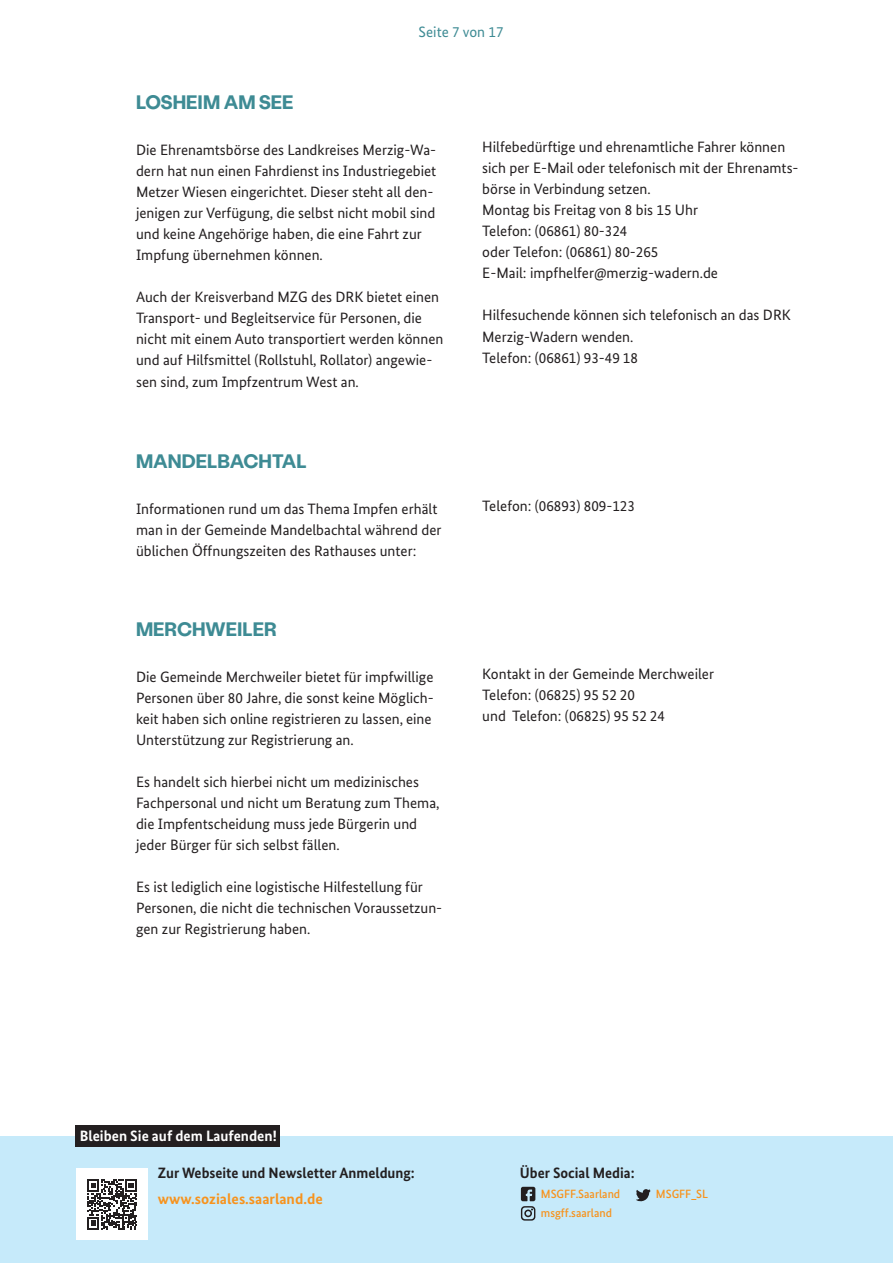
<style>
.page{position:relative;width:893px;height:1263px;background:#fff}
.page>*{position:absolute;margin:0;border:0;box-sizing:border-box;transform-origin:0 0}
.Kommune__Landkreis{font:700 19.5px "Stabil Grotesk";color:#3e8b94}
.Tabelle_Spalte_1{font:15px/21px "Bundes Sans";color:#231f20}
.t1{font:700 15px "Bundes Sans";color:#231f20}
.t2{font:700 15px "Bundes Sans";color:#fff}
.t3{font:700 15px "Bundes Sans";color:#f7931d}
.t4{font:15px "Bundes Sans";color:#3e8b94}
.t5{font:500 12px "Bundes Sans";color:#f7931d}
</style>
<div class="page">
<div style="left:0;top:1136px;width:893px;height:127px;background:#c6eafa"></div>
<div style="left:76px;top:1125px;width:204px;height:22px;background:#231f20"></div>
<div style="left:76px;top:1168px;width:72px;height:72px;background:#fff"></div>
<svg style="left:521px;top:1187px;width:14px;height:33px"></svg>
<svg style="left:636px;top:1189px;width:15px;height:12px"></svg>
<svg style="left:87px;top:1179px;width:50px;height:50px"></svg>
<p class="t4" style="left:419px;top:23px;width:86px">Seite 7 von 17</p>
<p class="Kommune__Landkreis" style="left:136px;top:89px;width:159px">LOSHEIM AM SEE</p>
<p class="Tabelle_Spalte_1" style="left:136px;top:139px;width:302px">Die Ehrenamtsbörse des Landkreises Merzig-Wa&shy;dern hat nun einen Fahrdienst ins Industriegebiet Metzer Wiesen eingerichtet. Dieser steht all den&shy;jenigen zur Verfügung, die selbst nicht mobil sind und keine Angehörige haben, die eine Fahrt zur Impfung übernehmen können.</p>
<p class="Tabelle_Spalte_1" style="left:136px;top:286px;width:309px">Auch der Kreisverband MZG des DRK bietet einen Transport- und Begleitservice für Personen, die nicht mit einem Auto transportiert werden können und auf Hilfsmittel (Rollstuhl, Rollator) angewie&shy;sen sind, zum Impfzentrum West an.</p>
<p class="Tabelle_Spalte_1" style="left:482px;top:137px;width:318px">Hilfebedürftige und ehrenamtliche Fahrer können sich per E-Mail oder telefonisch mit der Ehrenamts&shy;börse in Verbindung setzen.</p>
<p class="Tabelle_Spalte_1" style="left:482px;top:200px;width:217px">Montag bis Freitag von 8 bis 15 Uhr</p>
<p class="Tabelle_Spalte_1" style="left:482px;top:221px;width:147px">Telefon: (06861) 80-324</p>
<p class="Tabelle_Spalte_1" style="left:482px;top:242px;width:178px">oder Telefon: (06861) 80-265</p>
<p class="Tabelle_Spalte_1" style="left:482px;top:263px;width:237px">E-Mail: impfhelfer@merzig-wadern.de</p>
<p class="Tabelle_Spalte_1" style="left:482px;top:305px;width:310px">Hilfesuchende können sich telefonisch an das DRK<br>Merzig-Wadern wenden.</p>
<p class="Tabelle_Spalte_1" style="left:482px;top:347px;width:157px">Telefon: (06861) 93-49 18</p>
<p class="Kommune__Landkreis" style="left:136px;top:448px;width:172px">MANDELBACHTAL</p>
<p class="Tabelle_Spalte_1" style="left:136px;top:498px;width:307px">Informationen rund um das Thema Impfen erhält man in der Gemeinde Mandelbachtal während der üblichen Öffnungszeiten des Rathauses unter:</p>
<p class="Tabelle_Spalte_1" style="left:482px;top:495px;width:154px">Telefon: (06893) 809-123</p>
<p class="Kommune__Landkreis" style="left:136px;top:616px;width:142px">MERCHWEILER</p>
<p class="Tabelle_Spalte_1" style="left:136px;top:666px;width:299px">Die Gemeinde Merchweiler bietet für impfwillige Personen über 80 Jahre, die sonst keine Möglich&shy;keit haben sich online registrieren zu lassen, eine Unterstützung zur Registrierung an.</p>
<p class="Tabelle_Spalte_1" style="left:136px;top:771px;width:305px">Es handelt sich hierbei nicht um medizinisches Fachpersonal und nicht um Beratung zum Thema, die Impfentscheidung muss jede Bürgerin und jeder Bürger für sich selbst fällen.</p>
<p class="Tabelle_Spalte_1" style="left:136px;top:876px;width:308px">Es ist lediglich eine logistische Hilfestellung für<br>Personen, die nicht die technischen Voraussetzun&shy;gen zur Registrierung haben.</p>
<p class="Tabelle_Spalte_1" style="left:482px;top:663px;width:233px">Kontakt in der Gemeinde Merchweiler</p>
<p class="Tabelle_Spalte_1" style="left:482px;top:684px;width:154px">Telefon: (06825) 95 52 20</p>
<p class="Tabelle_Spalte_1" style="left:482px;top:705px;width:184px">und Telefon: (06825) 95 52 24</p>
<p class="t2" style="left:80px;top:1127px;width:199px">Bleiben Sie auf dem Laufenden!</p>
<p class="t1" style="left:158px;top:1164px;width:258px">Zur Webseite und Newsletter Anmeldung:</p>
<p class="t3" style="left:158px;top:1189px;width:166px">www.soziales.saarland.de</p>
<p class="t1" style="left:520px;top:1164px;width:116px">Über Social Media:</p>
<p class="t5" style="left:541px;top:1186px;width:81px">MSGFF.Saarland</p>
<p class="t5" style="left:656px;top:1186px;width:54px">MSGFF_SL</p>
<p class="t5" style="left:541px;top:1206px;width:73px">msgff.saarland</p>
</div>
